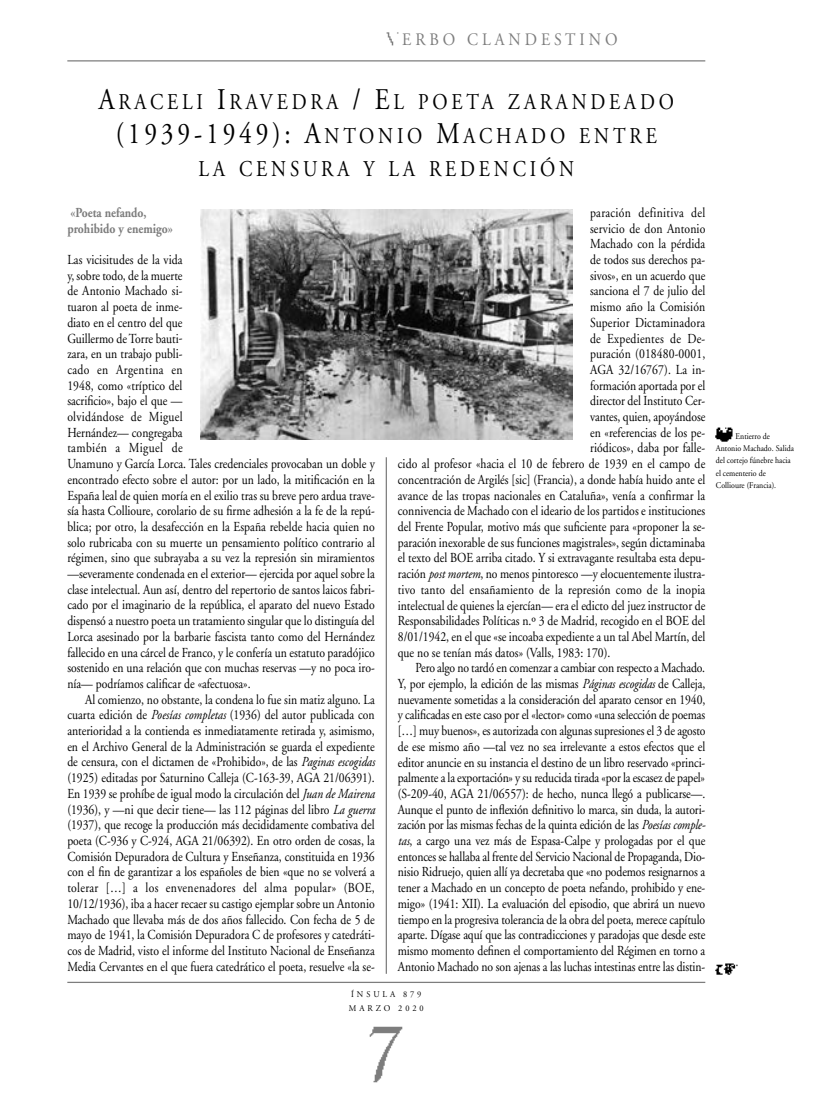
<style>
.page{position:relative;width:840px;height:1120px;background:#fff}
.page>*{position:absolute;margin:0;border:0;box-sizing:border-box;transform-origin:0 0}
.t1{font:22.5px/33.9px "Adobe Garamond";letter-spacing:.2em;color:#000;text-align:center;scale:.85 1}
.t2{font:17.5px "Adobe Garamond";color:#7d7d7d;scale:.9 1}
.t3{font:13.75px/15.8px "Adobe Garamond";color:#000;scale:.85 1}
.t4{font:700 13.75px/15.8px "Adobe Garamond";color:#7d7d7d;scale:.85 1}
.t5{font:13.75px "Adobe Garamond";letter-spacing:.025em;color:#000;scale:.85 1}
.t6{font:13.75px "Adobe Garamond";letter-spacing:.02em;color:#000;scale:.85 1}
.t7{font:8.75px/12.2px "Adobe Garamond";color:#000;scale:.9 1}
.t8{font:8.75px/13.8px "Adobe Garamond";letter-spacing:.35em;color:#000;scale:.95 1}
.s1{font-size:30px}
.s2{font-style:italic}
</style>
<div class="page">
<hr style="left:67px;top:60px;width:638px;height:1px;background:#7d7d7d">
<hr style="left:67px;top:981px;width:638px;height:2px;background:#7d7d7d">
<img style="left:715px;top:963px;width:23px;height:12px">
<img style="left:386px;top:32px;width:13px;height:14px">
<hr style="left:386px;top:457px;width:1px;height:517px;background:#7d7d7d">
<img style="left:369px;top:1026px;width:34px;height:57px">
<img style="left:200px;top:209px;width:372px;height:230px">
<img style="left:716px;top:427px;width:17px;height:15px">
<p class="t2" style="left:402px;top:30px;width:241px">E R B O C L A N D E S T I N O</p>
<h1 class="t1" style="left:99px;top:85px;width:678px"><span class="s1">A</span>RACELI <span class="s1">I</span>RAVEDRA <span class="s1">/ E</span>L POETA ZARANDEADO <span class="s1">(1939-1949): A</span>NTONIO <span class="s1">M</span>ACHADO ENTRE<br>LA CENSURA Y LA REDENCIÓN</h1>
<p class="t4" style="left:67px;top:205px;width:126px">«Poeta nefando, prohibido y enemigo»</p>
<p class="t3" style="left:67px;top:252px;width:363px">Las vicisitudes de la vida<br>y, sobre todo, de la muerte<br>de Antonio Machado si-<br>tuaron al poeta de inme-<br>diato en el centro del que<br>Guillermo de Torre bauti-<br>zara, en un trabajo publi-<br>cado en Argentina en<br>1948, como «tríptico del<br>sacrificio», bajo el que —<br>olvidándose de Miguel<br>Hernández— congregaba<br>también a Miguel de<br>Unamuno y García Lorca. Tales credenciales provocaban un doble y encontrado efecto sobre el autor: por un lado, la mitificación en la España leal de quien moría en el exilio tras su breve pero ardua trave&shy;sía hasta Collioure, corolario de su firme adhesión a la fe de la repú&shy;blica; por otro, la desafección en la España rebelde hacia quien no solo rubricaba con su muerte un pensamiento político contrario al régimen, sino que subrayaba a su vez la represión sin miramientos —severamente condenada en el exterior— ejercida por aquel sobre la clase intelectual. Aun así, dentro del repertorio de santos laicos fabri&shy;cado por el imaginario de la república, el aparato del nuevo Estado dispensó a nuestro poeta un tratamiento singular que lo distinguía del Lorca asesinado por la barbarie fascista tanto como del Hernández fallecido en una cárcel de Franco, y le confería un estatuto paradójico sostenido en una relación que con muchas reservas —y no poca iro&shy;nía— podríamos calificar de «afectuosa».</p>
<p class="t3" style="left:67px;top:692px;width:363px;text-align:justify;text-indent:18px">Al comienzo, no obstante, la condena lo fue sin matiz alguno. La cuarta edición de <span class="s2">Poesías completas</span> (1936) del autor publicada con anterioridad a la contienda es inmediatamente retirada y, asimismo, en el Archivo General de la Administración se guarda el expediente de censura, con el dictamen de «Prohibido», de las <span class="s2">Paginas escogidas </span>(1925) editadas por Saturnino Calleja (C-163-39, AGA 21/06391).<br>En 1939 se prohíbe de igual modo la circulación del <span class="s2">Juan de Mairena </span>(1936), y —ni que decir tiene— las 112 páginas del libro <span class="s2">La guerra </span>(1937), que recoge la producción más decididamente combativa del poeta (C-936 y C-924, AGA 21/06392). En otro orden de cosas, la Comisión Depuradora de Cultura y Enseñanza, constituida en 1936 con el fin de garantizar a los españoles de bien «que no se volverá a tolerar […] a los envenenadores del alma popular» (BOE, 10/12/1936), iba a hacer recaer su castigo ejemplar sobre un Antonio Machado que llevaba más de dos años fallecido. Con fecha de 5 de mayo de 1941, la Comisión Depuradora C de profesores y catedráti&shy;cos de Madrid, visto el informe del Instituto Nacional de Enseñanza Media Cervantes en el que fuera catedrático el poeta, resuelve «la se-</p>
<p class="t5" style="left:590px;top:205px;width:137px">paración definitiva del</p>
<p class="t3" style="left:590px;top:221px;width:137px">servicio de don Antonio</p>
<p class="t3" style="left:590px;top:236px;width:137px">Machado con la pérdida</p>
<p class="t3" style="left:590px;top:252px;width:137px">de todos sus derechos pa-</p>
<p class="t3" style="left:590px;top:268px;width:137px">sivos», en un acuerdo que</p>
<p class="t3" style="left:590px;top:284px;width:137px">sanciona el 7 de julio del</p>
<p class="t3" style="left:590px;top:299px;width:137px">mismo año la Comisión</p>
<p class="t3" style="left:590px;top:315px;width:137px">Superior Dictaminadora</p>
<p class="t6" style="left:590px;top:331px;width:136px">de Expedientes de De-</p>
<p class="t3" style="left:590px;top:346px;width:137px">puración (018480-0001,</p>
<p class="t3" style="left:590px;top:362px;width:137px">AGA 32/16767). La in-</p>
<p class="t3" style="left:590px;top:378px;width:137px">formación aportada por el</p>
<p class="t3" style="left:590px;top:393px;width:137px">director del Instituto Cer-</p>
<p class="t3" style="left:590px;top:409px;width:137px">vantes, quien, apoyándose</p>
<p class="t3" style="left:590px;top:425px;width:137px">en «referencias de los pe-</p>
<p class="t3" style="left:590px;top:440px;width:137px">riódicos», daba por falle-</p>
<p class="t3" style="left:398px;top:456px;width:363px">cido al profesor «hacia el 10 de febrero de 1939 en el campo de</p>
<p class="t3" style="left:398px;top:472px;width:363px">concentración de Argilés [sic] (Francia), a donde había huido ante el</p>
<p class="t3" style="left:398px;top:488px;width:363px">avance de las tropas nacionales en Cataluña», venía a confirmar la</p>
<p class="t3" style="left:398px;top:503px;width:363px">connivencia de Machado con el ideario de los partidos e instituciones</p>
<p class="t3" style="left:398px;top:519px;width:363px">del Frente Popular, motivo más que suficiente para «proponer la se-</p>
<p class="t3" style="left:398px;top:535px;width:363px">paración inexorable de sus funciones magistrales», según dictaminaba</p>
<p class="t3" style="left:398px;top:550px;width:363px">el texto del BOE arriba citado. Y si extravagante resultaba esta depu-</p>
<p class="t3" style="left:398px;top:566px;width:363px">ración <span class="s2">post mortem</span>, no menos pintoresco —y elocuentemente ilustra-</p>
<p class="t3" style="left:398px;top:582px;width:363px">tivo tanto del ensañamiento de la represión como de la inopia</p>
<p class="t3" style="left:398px;top:597px;width:363px">intelectual de quienes la ejercían— era el edicto del juez instructor de</p>
<p class="t3" style="left:398px;top:613px;width:363px">Responsabilidades Políticas n.º 3 de Madrid, recogido en el BOE del</p>
<p class="t3" style="left:398px;top:629px;width:363px">8/01/1942, en el que «se incoaba expediente a un tal Abel Martín, del</p>
<p class="t3" style="left:398px;top:645px;width:251px">que no se tenían más datos» (Valls, 1983: 170).</p>
<p class="t3" style="left:415px;top:660px;width:342px">Pero algo no tardó en comenzar a cambiar con respecto a Machado.</p>
<p class="t3" style="left:398px;top:676px;width:363px">Y, por ejemplo, la edición de las mismas <span class="s2">Páginas escogidas</span> de Calleja,</p>
<p class="t3" style="left:398px;top:692px;width:363px">nuevamente sometidas a la consideración del aparato censor en 1940,</p>
<p class="t3" style="left:398px;top:707px;width:363px">y calificadas en este caso por el «lector» como «una selección de poemas</p>
<p class="t3" style="left:398px;top:723px;width:363px">[…] muy buenos», es autorizada con algunas supresiones el 3 de agosto</p>
<p class="t3" style="left:398px;top:739px;width:363px">de ese mismo año —tal vez no sea irrelevante a estos efectos que el</p>
<p class="t3" style="left:398px;top:754px;width:363px">editor anuncie en su instancia el destino de un libro reservado «princi-</p>
<p class="t3" style="left:398px;top:770px;width:363px">palmente a la exportación» y su reducida tirada «por la escasez de papel»</p>
<p class="t3" style="left:398px;top:786px;width:363px">(S-209-40, AGA 21/06557): de hecho, nunca llegó a publicarse—.</p>
<p class="t3" style="left:398px;top:802px;width:363px">Aunque el punto de inflexión definitivo lo marca, sin duda, la autori-</p>
<p class="t3" style="left:398px;top:817px;width:364px">zación por las mismas fechas de la quinta edición de las <span class="s2">Poesías comple-</span></p>
<p class="t3" style="left:398px;top:833px;width:363px"><span class="s2">tas</span>, a cargo una vez más de Espasa-Calpe y prologadas por el que</p>
<p class="t3" style="left:398px;top:849px;width:363px">entonces se hallaba al frente del Servicio Nacional de Propaganda, Dio-</p>
<p class="t3" style="left:398px;top:864px;width:363px">nisio Ridruejo, quien allí ya decretaba que «no podemos resignarnos a</p>
<p class="t3" style="left:398px;top:880px;width:363px">tener a Machado en un concepto de poeta nefando, prohibido y ene-</p>
<p class="t3" style="left:398px;top:896px;width:363px">migo» (1941: XII). La evaluación del episodio, que abrirá un nuevo</p>
<p class="t3" style="left:398px;top:911px;width:363px">tiempo en la progresiva tolerancia de la obra del poeta, merece capítulo</p>
<p class="t3" style="left:398px;top:927px;width:363px">aparte. Dígase aquí que las contradicciones y paradojas que desde este</p>
<p class="t3" style="left:398px;top:943px;width:363px">mismo momento definen el comportamiento del Régimen en torno a</p>
<p class="t3" style="left:398px;top:959px;width:363px">Antonio Machado no son ajenas a las luchas intestinas entre las distin-</p>
<p class="t8" style="left:349px;top:987px;width:80px">ÍNSULA 879<br>MARZO 2020</p>
<p class="t7" style="left:716px;top:430px;width:88px;text-indent:20px">Entierro de<br>Antonio Machado. Salida del cortejo fúnebre hacia el cementerio de<br>Collioure (Francia).</p>
</div>
